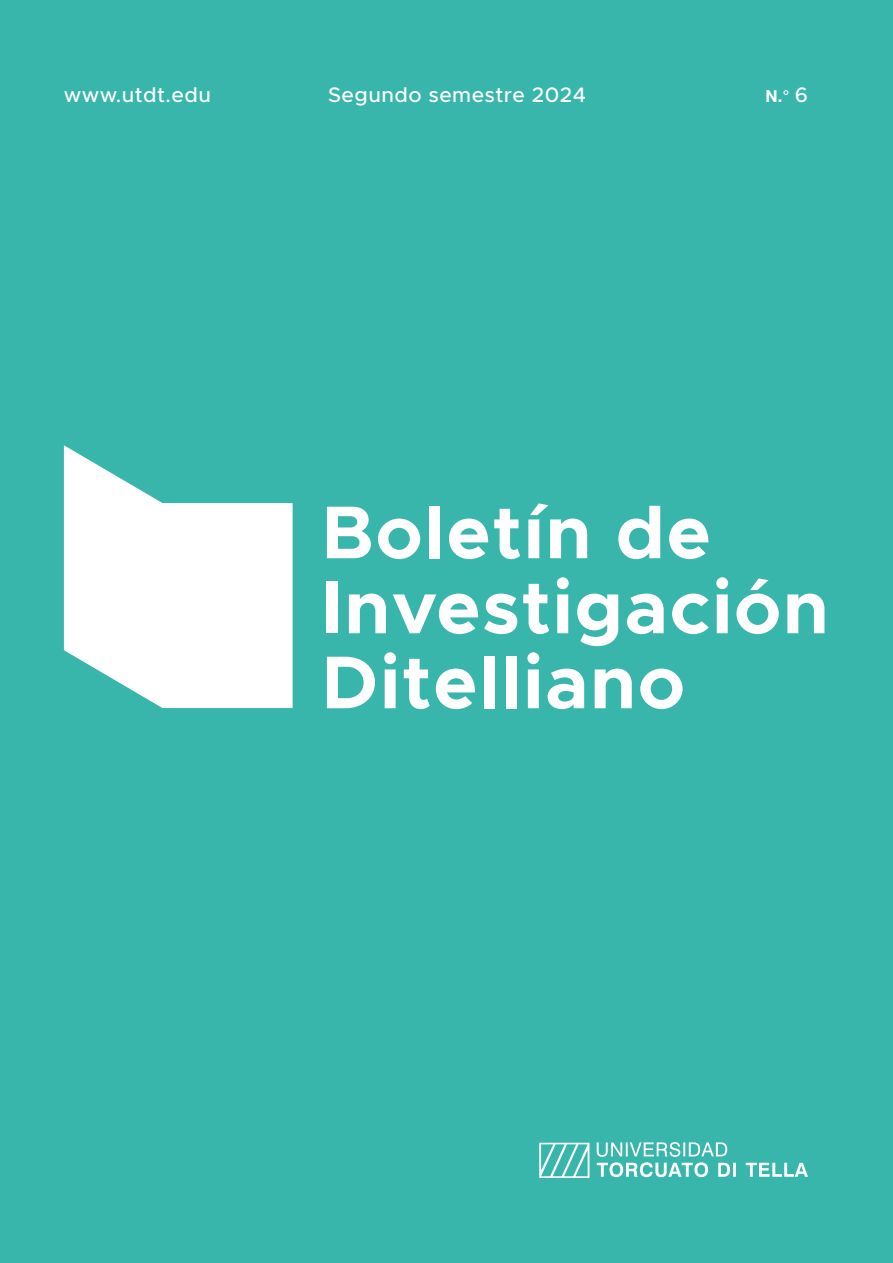
<style>
.page{position:relative;width:893px;height:1263px;background:#38b6ac}
.page>*{position:absolute;margin:0;border:0;box-sizing:border-box;transform-origin:0 0}
.t1{font:700 75px/75px "Metropolis";letter-spacing:.02em;color:#fff}
.t2{font:500 21px "Metropolis";letter-spacing:.02em;color:#fff}
.t3{font:700 16.5px "Helvetica Neue";color:#fff}
.s1{font-family:"Metropolis";font-weight:500;font-size:21px}
</style>
<div class="page">
<svg style="left:597px;top:1142px;width:211px;height:35px"></svg>
<svg style="left:539px;top:1143px;width:50px;height:35px"></svg>
<svg style="left:64px;top:445px;width:229px;height:263px;fill:#fff"></svg>
<p class="t2" style="left:64px;top:81px;width:149px">www.utdt.edu</p>
<p class="t2" style="left:328px;top:81px;width:259px">Segundo semestre 2024</p>
<p class="t3" style="left:765px;top:83px;width:44px">N.° <span class="s1">6</span></p>
<p class="t1" style="left:321px;top:495px;width:509px">Boletín de<br>Investigación<br>Ditelliano</p>
</div>
